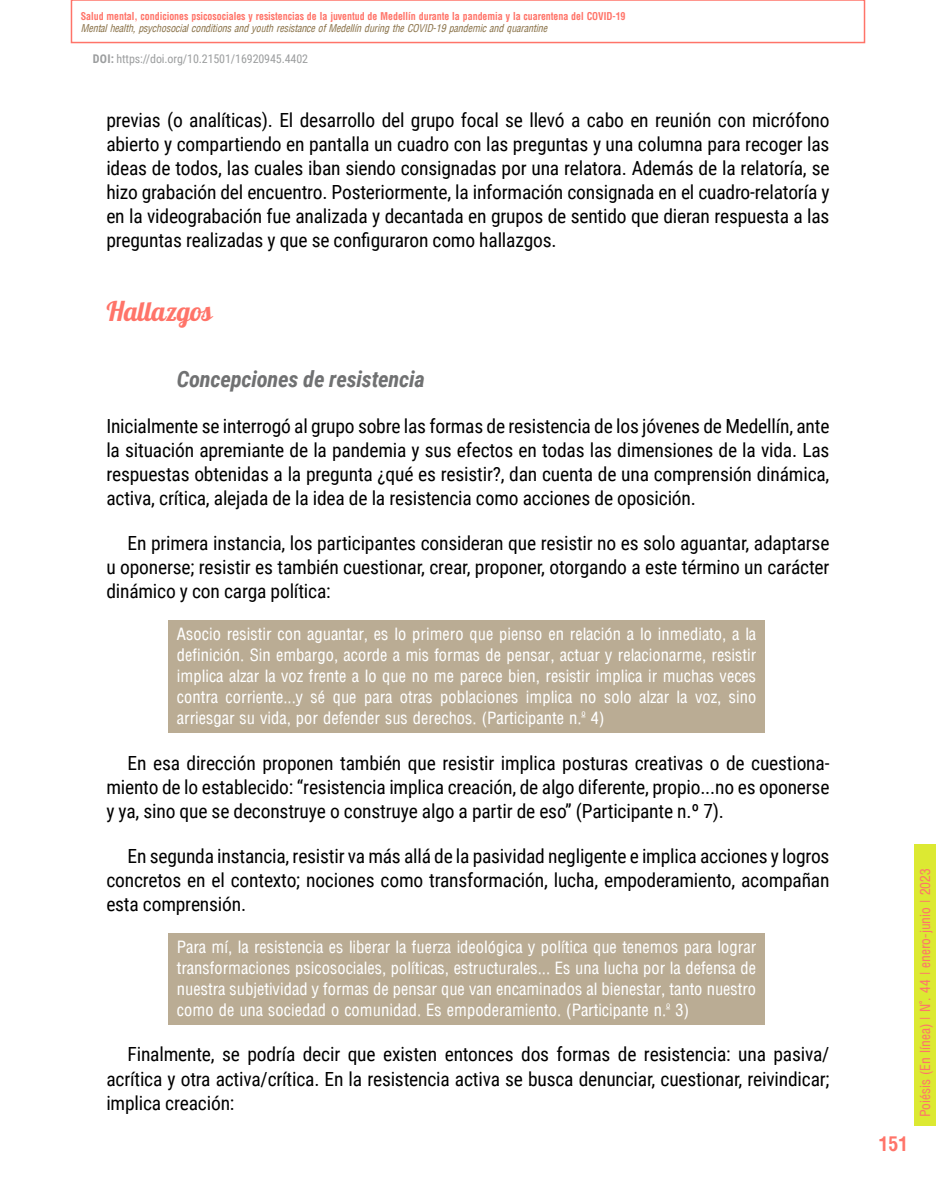
<style>
.page{position:relative;width:936px;height:1191px;background:#fff}
.page>*{position:absolute;margin:0;border:0;box-sizing:border-box;transform-origin:0 0}
.t1{font:27px "Lobster";letter-spacing:-.01em;color:#ff7469}
.t2{font:italic 700 22.5px "Roboto Condensed";letter-spacing:-.01em;color:#707172}
.t3{font:19.5px/24px "Roboto Condensed";letter-spacing:-.01em;color:#000;text-align:justify}
.t4{font:700 condensed 19.5px "Arena";color:#ff7469}
.t5{font:16.5px/21px "Arena Condensed";color:#fff;text-align:justify}
.t6{font:13.5px "Arena Condensed";color:#ff7469}
.t7{font:12px "Roboto Condensed";letter-spacing:-.01em;color:#9c9e9f}
.t8{font:700 condensed 10.5px "Arena";letter-spacing:-.01em;color:#ff7469;scale:.95 1}
.t9{font:italic condensed 10.5px "Arena";letter-spacing:-.01em;color:#8c754d;scale:.95 1}
.s1{font-weight:700}
</style>
<div class="page">
<div style="left:914px;top:844px;width:21px;height:282px;background:#dce932"></div>
<div style="left:71px;top:0;width:794px;height:43px;border:2px solid #ff7469"></div>
<div style="left:168px;top:620px;width:596px;height:113px;background:#baac94"></div>
<div style="left:168px;top:933px;width:596px;height:91px;background:#baac94"></div>
<p class="t8" style="left:81px;top:10px;width:575px">Salud mental, condiciones psicosociales y resistencias de la juventud de Medellín durante la pandemia y la cuarentena del COVID-19</p>
<p class="t9" style="left:81px;top:23px;width:492px">Mental health, psychosocial conditions and youth resistance of Medellín during the COVID-19 pandemic and quarantine</p>
<p class="t7" style="left:93px;top:51px;width:217px"><span class="s1">DOI:</span> https://doi.org/10.21501/16920945.4402</p>
<p class="t3" style="left:106px;top:107px;width:724px">previas (o analíticas). El desarrollo del grupo focal se llevó a cabo en reunión con micrófono abierto y compartiendo en pantalla un cuadro con las preguntas y una columna para recoger las ideas de todos, las cuales iban siendo consignadas por una relatora. Además de la relatoría, se hizo grabación del encuentro. Posteriormente, la información consignada en el cuadro-relatoría y en la videograbación fue analizada y decantada en grupos de sentido que dieran respuesta a las preguntas realizadas y que se configuraron como hallazgos.</p>
<h1 class="t1" style="left:106px;top:294px;width:108px">Hallazgos</h1>
<p class="t2" style="left:177px;top:364px;width:249px">Concepciones de resistencia</p>
<p class="t3" style="left:106px;top:413px;width:724px">Inicialmente se interrogó al grupo sobre las formas de resistencia de los jóvenes de Medellín, ante la situación apremiante de la pandemia y sus efectos en todas las dimensiones de la vida. Las respuestas obtenidas a la pregunta ¿qué es resistir?, dan cuenta de una comprensión dinámica, activa, crítica, alejada de la idea de la resistencia como acciones de oposición.</p>
<p class="t3" style="left:106px;top:530px;width:724px;text-indent:21px">En primera instancia, los participantes consideran que resistir no es solo aguantar, adaptarse u oponerse; resistir es también cuestionar, crear, proponer, otorgando a este término un carácter dinámico y con carga política:</p>
<p class="t5" style="left:177px;top:624px;width:581px">Asocio resistir con aguantar, es lo primero que pienso en relación a lo inmediato, a la definición. Sin embargo, acorde a mis formas de pensar, actuar y relacionarme, resistir implica alzar la voz frente a lo que no me parece bien, resistir implica ir muchas veces contra corriente...y sé que para otras poblaciones implica no solo alzar la voz, sino arriesgar su vida, por defender sus derechos. (Participante n.º 4)</p>
<p class="t3" style="left:106px;top:750px;width:724px;text-indent:21px">En esa dirección proponen también que resistir implica posturas creativas o de cuestiona&shy;miento de lo establecido: “resistencia implica creación, de algo diferente, propio...no es oponerse y ya, sino que se deconstruye o construye algo a partir de eso” (Participante n.º 7).</p>
<p class="t3" style="left:106px;top:843px;width:724px;text-indent:21px">En segunda instancia, resistir va más allá de la pasividad negligente e implica acciones y logros concretos en el contexto; nociones como transformación, lucha, empoderamiento, acompañan esta comprensión.</p>
<p class="t5" style="left:177px;top:936px;width:581px">Para mí, la resistencia es liberar la fuerza ideológica y política que tenemos para lograr transformaciones psicosociales, políticas, estructurales... Es una lucha por la defensa de nuestra subjetividad y formas de pensar que van encaminados al bienestar, tanto nuestro como de una sociedad o comunidad. Es empoderamiento. (Participante n.º 3)</p>
<p class="t3" style="left:106px;top:1041px;width:724px;text-indent:21px">Finalmente, se podría decir que existen entonces dos formas de resistencia: una pasiva/ acrítica y otra activa/crítica. En la resistencia activa se busca denunciar, cuestionar, reivindicar; implica creación:</p>
<p class="t4" style="left:878px;top:1132px;width:31px">151</p>
<p class="t6" style="left:917px;top:1117px;width:251px;rotate:-90deg">Poiésis (En línea) | N°. 44 | enero-junio | 2023</p>
</div>
